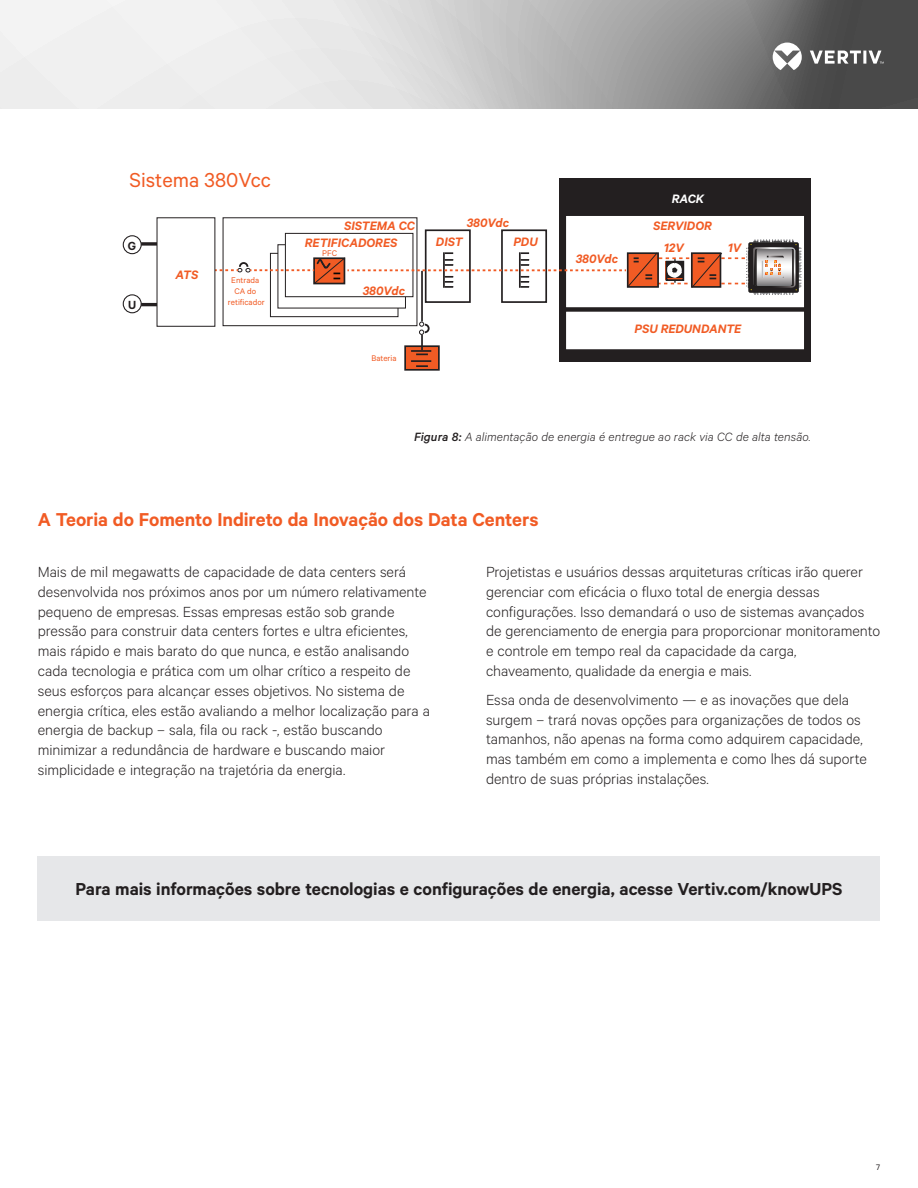
<style>
.page{position:relative;width:918px;height:1188px;background:#fff}
.page>*{position:absolute;margin:0;border:0;box-sizing:border-box;transform-origin:0 0}
.t1{font:22.8px "Calibre";color:#f15b24}
.Vertiv_Orange_Main_H{font:600 21px "Calibre";color:#f15b24}
.Vertiv_Body_Text{font:600 19.5px "Calibre";color:#231f20}
.Vertiv_Body_Text-2{font:300 16.5px/19.8px "Calibre";color:#231f20}
.t2{font:italic 600 13.8px "Calibre";color:#f15b24}
.t3{font:italic 600 13.8px "Calibre";color:#fff}
.Vertiv_Caption{font:italic 300 13.5px "Calibre";letter-spacing:.005em;color:#231f20}
.t4{font:600 13.35px "Calibre";color:#231f20}
.t5{font:9.15px/11.1px "Calibre";color:#f15b24;text-align:center}
.t6{font:9px "Calibre";color:#231f20}
.s1{font-weight:500}
</style>
<div class="page">
<svg style="left:0;top:0;width:918px;height:109px"></svg>
<svg style="left:773px;top:43px;width:111px;height:27px"></svg>
<div style="left:38px;top:857px;width:842px;height:64px;background:#e6e7e9"></div>
<div style="left:223px;top:217px;width:194px;height:109px;border:1px solid #231f20"></div>
<div style="left:270px;top:253px;width:128px;height:64px;border:1px solid #231f20"></div>
<div style="left:278px;top:245px;width:127px;height:63px;background:#fff"></div>
<div style="left:285px;top:233px;width:128px;height:64px;border:1px solid #231f20"></div>
<div style="left:559px;top:178px;width:252px;height:184px;background:#231f20"></div>
<div style="left:566px;top:215px;width:239px;height:93px;background:#fff"></div>
<div style="left:565px;top:215px;width:240px;height:93px;border:1px solid #231f20"></div>
<div style="left:566px;top:311px;width:239px;height:39px;background:#fff"></div>
<div style="left:565px;top:311px;width:240px;height:39px;border:1px solid #231f20"></div>
<div style="left:501px;top:229px;width:46px;height:74px;border:2px solid #231f20"></div>
<div style="left:425px;top:229px;width:46px;height:74px;border:2px solid #231f20"></div>
<div style="left:405px;top:346px;width:34px;height:24px;background:#f15b24"></div>
<div style="left:404px;top:345px;width:36px;height:26px;border:2px solid #231f20"></div>
<hr style="left:411px;top:350px;width:20px;height:2px;background:#231f20">
<hr style="left:411px;top:360px;width:20px;height:2px;background:#231f20">
<svg style="left:416px;top:365px;width:12px;height:2px"></svg>
<hr style="left:421px;top:271px;width:2px;height:50px;background:#231f20">
<svg style="left:416px;top:322px;width:15px;height:33px"></svg>
<svg style="left:215px;top:239px;width:587px;height:56px"></svg>
<hr style="left:141px;top:303px;width:17px;height:3px;background:#231f20">
<svg style="left:142px;top:242px;width:15px;height:4px"></svg>
<div style="left:123px;top:235px;width:19px;height:19px;border:1px solid #231f20;border-radius:50%"></div>
<div style="left:123px;top:294px;width:19px;height:19px;border:1px solid #231f20;border-radius:50%"></div>
<p class="t1" style="left:130px;top:166px;width:143px">Sistema 380Vcc</p>
<p class="t2" style="left:344px;top:217px;width:73px">SISTEMA CC</p>
<p class="t4" style="left:128px;top:237px;width:10px">G</p>
<p class="t2" style="left:305px;top:234px;width:94px">RETIFICADORES</p>
<p class="t5" style="left:322px;top:247px;width:16px">PFC</p>
<p class="t4" style="left:128px;top:297px;width:10px">U</p>
<p class="t2" style="left:176px;top:267px;width:24px">ATS</p>
<p class="t5" style="left:228px;top:274px;width:38px">Entrada<br>CA do retificador</p>
<p class="t2" style="left:363px;top:282px;width:44px">380Vdc</p>
<p class="t5" style="left:371px;top:352px;width:27px">Bateria</p>
<p class="t2" style="left:467px;top:215px;width:44px">380Vdc</p>
<p class="t2" style="left:436px;top:233px;width:28px">DIST</p>
<p class="t2" style="left:513px;top:233px;width:26px">PDU</p>
<p class="t2" style="left:576px;top:251px;width:44px">380Vdc</p>
<p class="t3" style="left:672px;top:190px;width:34px">RACK</p>
<p class="t2" style="left:653px;top:218px;width:60px">SERVIDOR</p>
<p class="t2" style="left:664px;top:240px;width:21px">12V</p>
<p class="t2" style="left:728px;top:240px;width:15px">1V</p>
<p class="t2" style="left:635px;top:320px;width:108px">PSU REDUNDANTE</p>
<p class="Vertiv_Caption" style="left:414px;top:429px;width:398px"><span class="s1">Figura 8:</span> A alimentação de energia é entregue ao rack via CC de alta tensão.</p>
<p class="Vertiv_Orange_Main_H" style="left:38px;top:507px;width:502px">A Teoria do Fomento Indireto da Inovação dos Data Centers</p>
<p class="Vertiv_Body_Text-2" style="left:486px;top:561px;width:396px">Projetistas e usuários dessas arquiteturas críticas irão querer gerenciar com eficácia o fluxo total de energia dessas configurações. Isso demandará o uso de sistemas avançados de gerenciamento de energia para proporcionar monitoramento e controle em tempo real da capacidade da carga, chaveamento, qualidade da energia e mais.</p>
<p class="Vertiv_Body_Text-2" style="left:486px;top:689px;width:382px">Essa onda de desenvolvimento — e as inovações que dela surgem – trará novas opções para organizações de todos os tamanhos, não apenas na forma como adquirem capacidade, mas também em como a implementa e como lhes dá suporte dentro de suas próprias instalações.</p>
<p class="Vertiv_Body_Text-2" style="left:38px;top:561px;width:394px">Mais de mil megawatts de capacidade de data centers será desenvolvida nos próximos anos por um número relativamente pequeno de empresas. Essas empresas estão sob grande pressão para construir data centers fortes e ultra eficientes, mais rápido e mais barato do que nunca, e estão analisando cada tecnologia e prática com um olhar crítico a respeito de seus esforços para alcançar esses objetivos. No sistema de energia crítica, eles estão avaliando a melhor localização para a energia de backup – sala, fila ou rack -, estão buscando minimizar a redundância de hardware e buscando maior simplicidade e integração na trajetória da energia.</p>
<p class="Vertiv_Body_Text" style="left:75px;top:878px;width:769px">Para mais informações sobre tecnologias e configurações de energia, acesse Vertiv.com/knowUPS</p>
<p class="t6" style="left:876px;top:1162px;width:5px">7</p>
</div>
